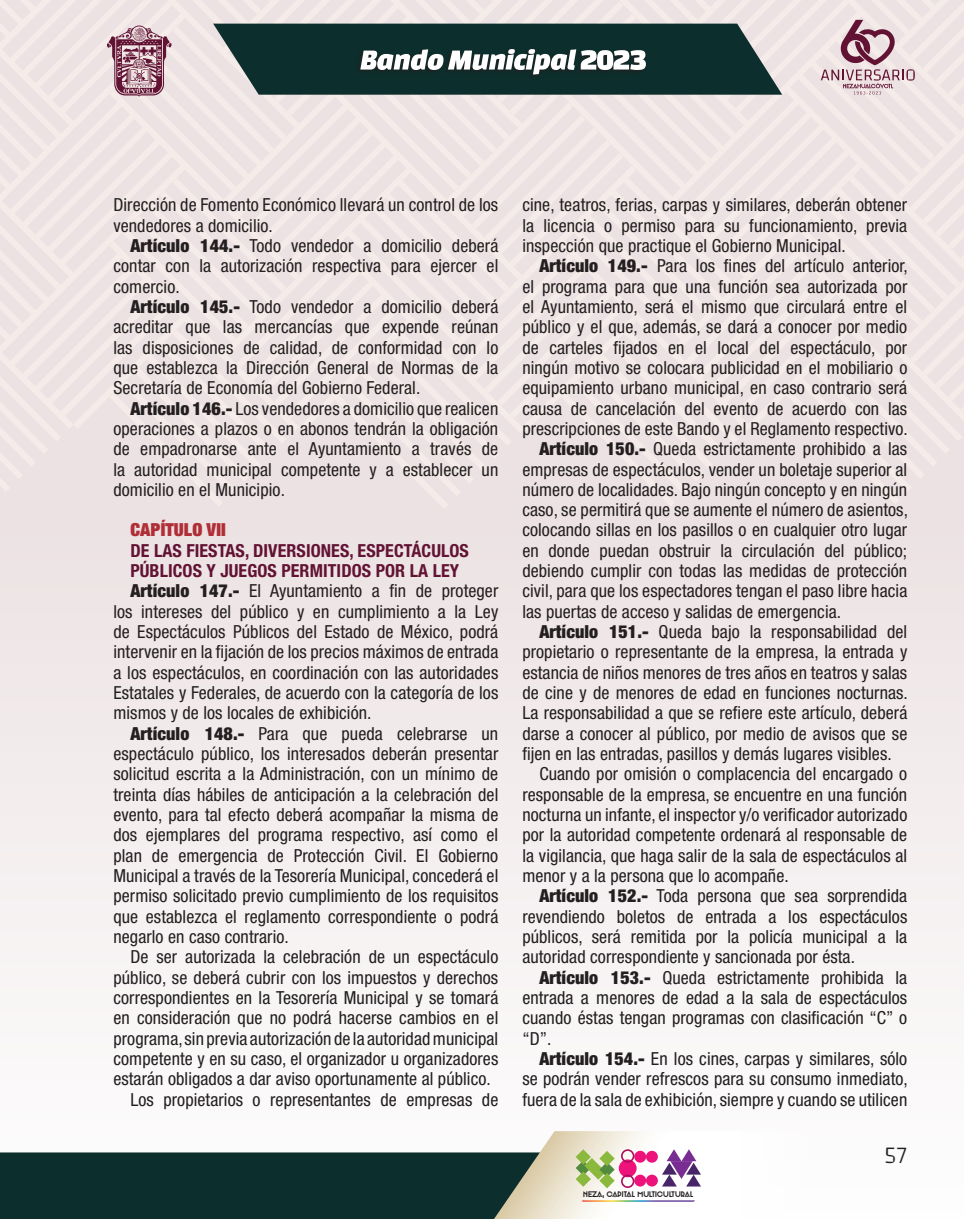
<style>
.page{position:relative;width:964px;height:1219px;background:#f4eeef}
.page>*{position:absolute;margin:0;border:0;box-sizing:border-box;transform-origin:0 0}
.t1{font:italic 30.4px "Changa One";letter-spacing:-.04em;color:#fff}
.t2{font:200 24px "Changa";color:#231f20}
.t3{font:condensed 18px/20.4px "Helvetica Neue LT Std";letter-spacing:.005em;color:#231f20;text-align:justify}
.t4{font:700 condensed 18px "Helvetica Neue LT Std";letter-spacing:.005em;color:#621333}
.t5{font:900 condensed 18px "Helvetica Neue LT Std";letter-spacing:.005em;color:#b02f37}
.t6{font:900 7.4px "Artographie";letter-spacing:.02em;color:#231f20}
.s1{font-style:normal}
.s2{font-weight:900}
</style>
<div class="page">
<svg style="left:0;top:0;width:964px;height:509px;fill:#ece2e3"></svg>
<svg style="left:0;top:0;width:1px;height:141px"></svg>
<svg style="left:213px;top:24px;width:569px;height:71px;background:#244140"></svg>
<svg style="left:0;top:1131px;width:816px;height:88px"></svg>
<div style="left:355px;top:48px;width:291px;height:32px;background:#132928"></div>
<svg style="left:107px;top:26px;width:65px;height:71px"></svg>
<svg style="left:821px;top:20px;width:94px;height:74px"></svg>
<h1 class="t1" style="left:360px;top:43px;width:288px">Bando Municipal <span class="s1">2023</span></h1>
<p class="t3" style="left:113px;top:195px;width:386px">Dirección de Fomento Económico llevará un control de los vendedores a domicilio.</p>
<p class="t3" style="left:113px;top:235px;width:386px;text-indent:17px"><span class="s2">Artículo 144.-</span> Todo vendedor a domicilio deberá contar con la autorización respectiva para ejercer el comercio.</p>
<p class="t3" style="left:113px;top:296px;width:386px;text-indent:17px"><span class="s2">Artículo 145.-</span> Todo vendedor a domicilio deberá acreditar que las mercancías que expende reúnan las disposiciones de calidad, de conformidad con lo que establezca la Dirección General de Normas de la Secretaría de Economía del Gobierno Federal.</p>
<p class="t3" style="left:113px;top:398px;width:386px;text-indent:17px"><span class="s2">Artículo 146.-</span> Los vendedores a domicilio que realicen operaciones a plazos o en abonos tendrán la obligación de empadronarse ante el Ayuntamiento a través de la autoridad municipal competente y a establecer un domicilio en el Municipio.</p>
<p class="t5" style="left:130px;top:519px;width:97px">CAPÍTULO VII</p>
<p class="t4" style="left:130px;top:539px;width:340px">DE LAS FIESTAS, DIVERSIONES, ESPECTÁCULOS</p>
<p class="t4" style="left:130px;top:560px;width:330px">PÚBLICOS Y JUEGOS PERMITIDOS POR LA LEY</p>
<p class="t3" style="left:113px;top:581px;width:386px;text-indent:17px"><span class="s2">Artículo 147.-</span> El Ayuntamiento a fin de proteger los intereses del público y en cumplimiento a la Ley de Espectáculos Públicos del Estado de México, podrá intervenir en la fijación de los precios máximos de entrada a los espectáculos, en coordinación con las autoridades Estatales y Federales, de acuerdo con la categoría de los mismos y de los locales de exhibición.</p>
<p class="t3" style="left:113px;top:723px;width:386px;text-indent:17px"><span class="s2">Artículo 148.-</span> Para que pueda celebrarse un espectáculo público, los interesados deberán presentar solicitud escrita a la Administración, con un mínimo de treinta días hábiles de anticipación a la celebración del evento, para tal efecto deberá acompañar la misma de dos ejemplares del programa respectivo, así como el plan de emergencia de Protección Civil. El Gobierno Municipal a través de la Tesorería Municipal, concederá el permiso solicitado previo cumplimiento de los requisitos que establezca el reglamento correspondiente o podrá negarlo en caso contrario.</p>
<p class="t3" style="left:113px;top:947px;width:386px;text-indent:17px">De ser autorizada la celebración de un espectáculo público, se deberá cubrir con los impuestos y derechos correspondientes en la Tesorería Municipal y se tomará en consideración que no podrá hacerse cambios en el programa, sin previa autorización de la autoridad municipal competente y en su caso, el organizador u organizadores estarán obligados a dar aviso oportunamente al público.</p>
<p class="t3" style="left:130px;top:1089px;width:369px">Los propietarios o representantes de empresas de</p>
<p class="t3" style="left:522px;top:195px;width:386px">cine, teatros, ferias, carpas y similares, deberán obtener la licencia o permiso para su funcionamiento, previa inspección que practique el Gobierno Municipal.</p>
<p class="t3" style="left:522px;top:256px;width:387px;text-indent:17px"><span class="s2">Artículo 149.-</span> Para los fines del artículo anterior, el programa para que una función sea autorizada por el Ayuntamiento, será el mismo que circulará entre el público y el que, además, se dará a conocer por medio de carteles fijados en el local del espectáculo, por ningún motivo se colocara publicidad en el mobiliario o equipamiento urbano municipal, en caso contrario será causa de cancelación del evento de acuerdo con las prescripciones de este Bando y el Reglamento respectivo.</p>
<p class="t3" style="left:522px;top:438px;width:387px;text-indent:17px"><span class="s2">Artículo 150.-</span> Queda estrictamente prohibido a las empresas de espectáculos, vender un boletaje superior al número de localidades. Bajo ningún concepto y en ningún caso, se permitirá que se aumente el número de asientos, colocando sillas en los pasillos o en cualquier otro lugar en donde puedan obstruir la circulación del público; debiendo cumplir con todas las medidas de protección civil, para que los espectadores tengan el paso libre hacia las puertas de acceso y salidas de emergencia.</p>
<p class="t3" style="left:522px;top:621px;width:387px;text-indent:17px"><span class="s2">Artículo 151.-</span> Queda bajo la responsabilidad del propietario o representante de la empresa, la entrada y estancia de niños menores de tres años en teatros y salas de cine y de menores de edad en funciones nocturnas.<br>La responsabilidad a que se refiere este artículo, deberá darse a conocer al público, por medio de avisos que se fijen en las entradas, pasillos y demás lugares visibles.</p>
<p class="t3" style="left:522px;top:764px;width:386px;text-indent:17px">Cuando por omisión o complacencia del encargado o responsable de la empresa, se encuentre en una función nocturna un infante, el inspector y/o verificador autorizado por la autoridad competente ordenará al responsable de la vigilancia, que haga salir de la sala de espectáculos al menor y a la persona que lo acompañe.</p>
<p class="t3" style="left:522px;top:886px;width:386px;text-indent:17px"><span class="s2">Artículo 152.-</span> Toda persona que sea sorprendida revendiendo boletos de entrada a los espectáculos públicos, será remitida por la policía municipal a la autoridad correspondiente y sancionada por ésta.</p>
<p class="t3" style="left:522px;top:967px;width:386px;text-indent:17px"><span class="s2">Artículo 153.-</span> Queda estrictamente prohibida la entrada a menores de edad a la sala de espectáculos cuando éstas tengan programas con clasificación “C” o “D”.</p>
<p class="t3" style="left:522px;top:1048px;width:387px;text-indent:17px"><span class="s2">Artículo 154.-</span> En los cines, carpas y similares, sólo se podrán vender refrescos para su consumo inmediato, fuera de la sala de exhibición, siempre y cuando se utilicen</p>
<p class="t6" style="left:583px;top:1190px;width:112px">NEZA, CAPITAL MULTICULTURAL</p>
<h2 class="t2" style="left:884px;top:1141px;width:25px">57</h2>
</div>
